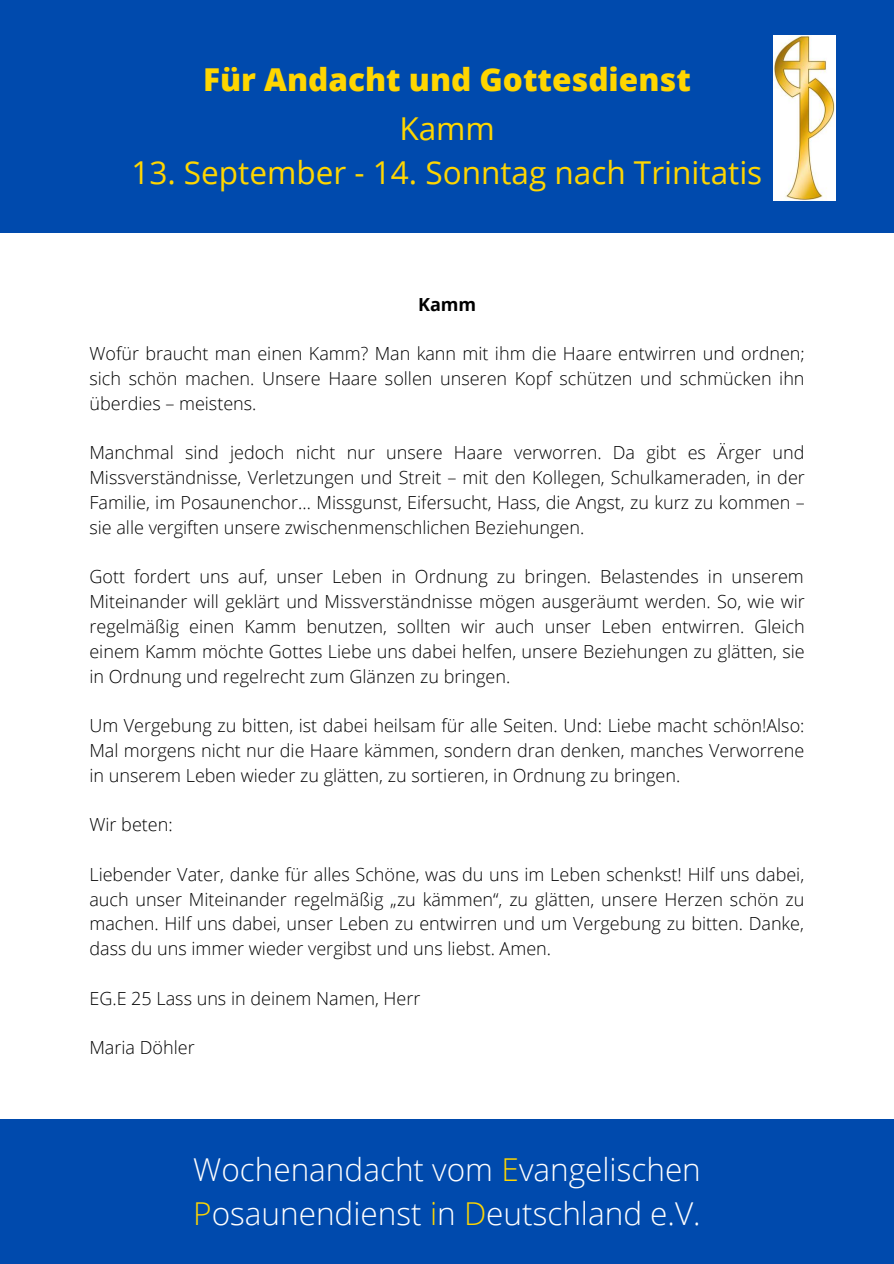
<style>
.page{position:relative;width:894px;height:1264px;background:#fff}
.page>*{position:absolute;margin:0;border:0;box-sizing:border-box;transform-origin:0 0}
.t1{font:300 31.5px/44px "Open Sans";color:#fff}
.t2{font:31.5px "Open Sans";color:#ffd600}
.t3{font:800 31.5px "Open Sans";color:#ffd600}
.t4{font:300 18px/24.8px "Open Sans";color:#000;text-align:justify}
.t5{font:700 18px "Open Sans";color:#000}
.s1{color:#ffd600}
</style>
<div class="page">
<div style="left:0;top:1118px;width:893px;height:145px;background:#004aad"></div>
<div style="left:0;top:0;width:893px;height:233px;background:#004aad"></div>
<img style="left:773px;top:35px;width:62px;height:166px">
<h1 class="t3" style="left:203px;top:57px;width:489px">Für Andacht und Gottesdienst</h1>
<h1 class="t2" style="left:399px;top:107px;width:97px">Kamm</h1>
<h1 class="t2" style="left:131px;top:151px;width:632px">13. September - 14. Sonntag nach Trinitatis</h1>
<p class="t5" style="left:418px;top:291px;width:60px">Kamm</p>
<p class="t4" style="left:89px;top:341px;width:716px">Wofür braucht man einen Kamm? Man kann mit ihm die Haare entwirren und ordnen; sich schön machen. Unsere Haare sollen unseren Kopf schützen und schmücken ihn überdies – meistens.</p>
<p class="t4" style="left:89px;top:440px;width:716px">Manchmal sind jedoch nicht nur unsere Haare verworren. Da gibt es Ärger und Missverständnisse, Verletzungen und Streit – mit den Kollegen, Schulkameraden, in der Familie, im Posaunenchor… Missgunst, Eifersucht, Hass, die Angst, zu kurz zu kommen – sie alle vergiften unsere zwischenmenschlichen Beziehungen.</p>
<p class="t4" style="left:89px;top:564px;width:716px">Gott fordert uns auf, unser Leben in Ordnung zu bringen. Belastendes in unserem Miteinander will geklärt und Missverständnisse mögen ausgeräumt werden. So, wie wir regelmäßig einen Kamm benutzen, sollten wir auch unser Leben entwirren. Gleich einem Kamm möchte Gottes Liebe uns dabei helfen, unsere Beziehungen zu glätten, sie in Ordnung und regelrecht zum Glänzen zu bringen.</p>
<p class="t4" style="left:89px;top:712px;width:716px">Um Vergebung zu bitten, ist dabei heilsam für alle Seiten. Und: Liebe macht schön!Also:<br>Mal morgens nicht nur die Haare kämmen, sondern dran denken, manches Verworrene in unserem Leben wieder zu glätten, zu sortieren, in Ordnung zu bringen.</p>
<p class="t4" style="left:89px;top:811px;width:85px">Wir beten:</p>
<p class="t4" style="left:89px;top:861px;width:716px">Liebender Vater, danke für alles Schöne, was du uns im Leben schenkst! Hilf uns dabei, auch unser Miteinander regelmäßig „zu kämmen“, zu glätten, unsere Herzen schön zu machen. Hilf uns dabei, unser Leben zu entwirren und um Vergebung zu bitten. Danke, dass du uns immer wieder vergibst und uns liebst. Amen.</p>
<p class="t4" style="left:89px;top:985px;width:332px">EG.E 25 Lass uns in deinem Namen, Herr</p>
<p class="t4" style="left:89px;top:1034px;width:107px">Maria Döhler</p>
<h1 class="t1" style="left:193px;top:1147px;width:509px">Wochenandacht vom <span class="s1">E</span>vangelischen<br><span class="s1">P</span>osaunendienst <span class="s1">i</span>n <span class="s1">D</span>eutschland e.V.</h1>
</div>
